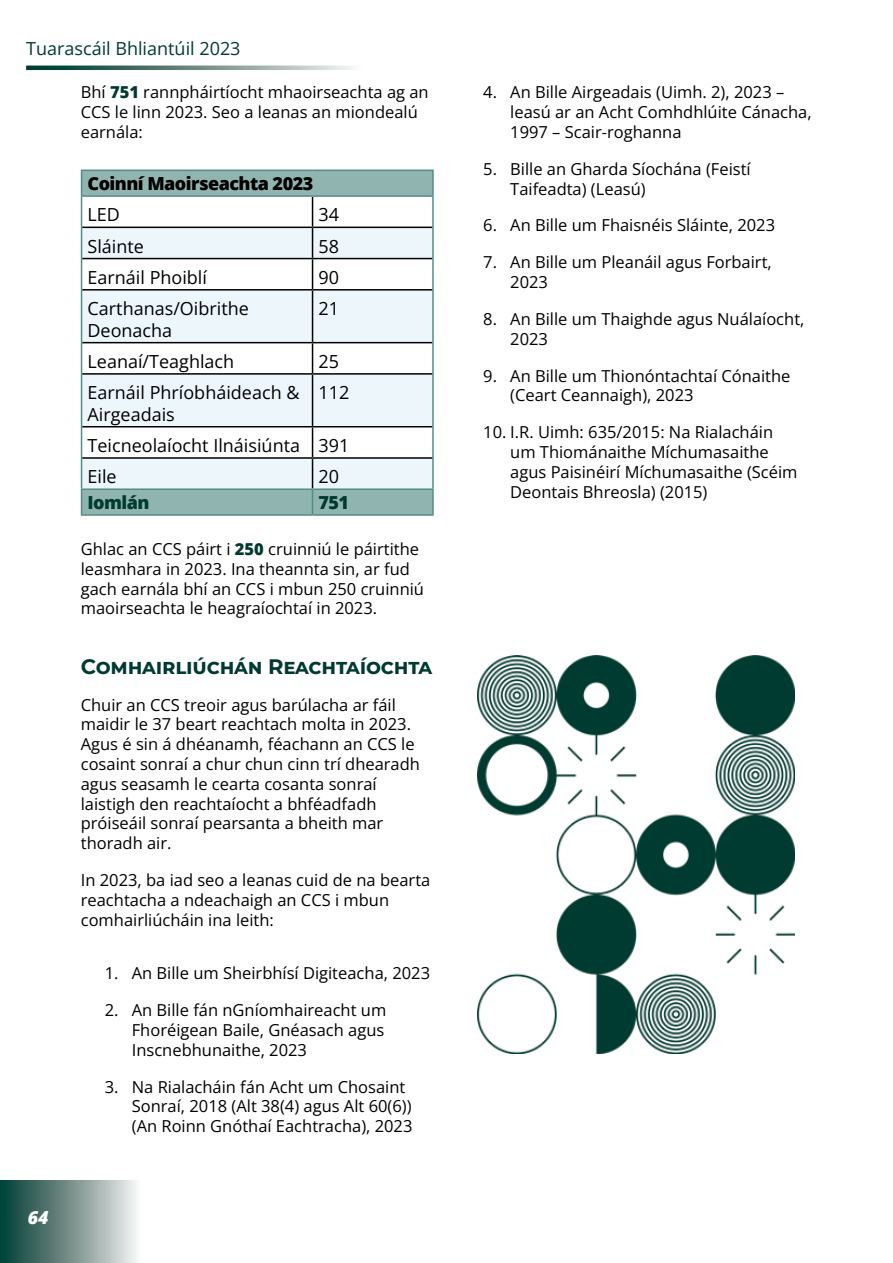
<style>
.page{position:relative;width:893px;height:1263px;background:#fff}
.page>*{position:absolute;margin:0;border:0;box-sizing:border-box;transform-origin:0 0}
.t1{font:700 21px "Montserrat";letter-spacing:-.01em;color:#003a31}
.t2{font:18px/21.6px "Open Sans";color:#000}
.t3{font:18px "Open Sans";color:#003a31}
.t4{font:800 18px "Open Sans";letter-spacing:-.03em;color:#000}
.t5{font:800 18px "Open Sans";letter-spacing:-.03em;color:#003a31}
.t6{font:italic 800 18px "Open Sans";color:#fff}
.t7{font:16.5px/19.8px "Open Sans";color:#000}
.s1{font-weight:800;color:#003a31}
</style>
<div class="page">
<svg style="left:26px;top:66px;width:326px;height:4px"></svg>
<svg style="left:0;top:1180px;width:136px;height:83px;background:#75918c"></svg>
<div style="left:82px;top:170px;width:351px;height:26px;background:#90b4af"></div>
<div style="left:82px;top:489px;width:231px;height:26px;background:#90b4af"></div>
<div style="left:313px;top:489px;width:120px;height:26px;background:#90b4af"></div>
<div style="left:82px;top:227px;width:231px;height:32px;background:#edf6fb"></div>
<div style="left:313px;top:227px;width:120px;height:32px;background:#edf6fb"></div>
<div style="left:82px;top:290px;width:231px;height:53px;background:#edf6fb"></div>
<div style="left:313px;top:290px;width:120px;height:53px;background:#edf6fb"></div>
<div style="left:82px;top:374px;width:231px;height:53px;background:#edf6fb"></div>
<div style="left:313px;top:374px;width:120px;height:53px;background:#edf6fb"></div>
<div style="left:82px;top:458px;width:231px;height:31px;background:#edf6fb"></div>
<div style="left:313px;top:458px;width:120px;height:31px;background:#edf6fb"></div>
<hr style="left:81px;top:197px;width:1px;height:30px;background:#538c87">
<hr style="left:432px;top:197px;width:2px;height:30px;background:#538c87">
<hr style="left:81px;top:227px;width:1px;height:32px;background:#538c87">
<hr style="left:432px;top:227px;width:2px;height:32px;background:#538c87">
<hr style="left:81px;top:259px;width:1px;height:31px;background:#538c87">
<hr style="left:432px;top:259px;width:2px;height:31px;background:#538c87">
<hr style="left:81px;top:290px;width:1px;height:53px;background:#538c87">
<hr style="left:432px;top:290px;width:2px;height:53px;background:#538c87">
<hr style="left:81px;top:343px;width:1px;height:31px;background:#538c87">
<hr style="left:432px;top:343px;width:2px;height:31px;background:#538c87">
<hr style="left:81px;top:374px;width:1px;height:53px;background:#538c87">
<hr style="left:432px;top:374px;width:2px;height:53px;background:#538c87">
<hr style="left:81px;top:427px;width:1px;height:31px;background:#538c87">
<hr style="left:432px;top:427px;width:2px;height:31px;background:#538c87">
<hr style="left:81px;top:458px;width:1px;height:30px;background:#538c87">
<hr style="left:432px;top:458px;width:2px;height:30px;background:#538c87">
<hr style="left:312px;top:197px;width:1px;height:30px;background:#000">
<hr style="left:82px;top:227px;width:231px;height:1px;background:#000">
<hr style="left:313px;top:227px;width:119px;height:1px;background:#000">
<hr style="left:312px;top:228px;width:1px;height:30px;background:#000">
<hr style="left:82px;top:258px;width:231px;height:1px;background:#000">
<hr style="left:313px;top:258px;width:119px;height:1px;background:#000">
<hr style="left:312px;top:259px;width:1px;height:30px;background:#000">
<hr style="left:82px;top:289px;width:231px;height:2px;background:#000">
<hr style="left:313px;top:289px;width:119px;height:2px;background:#000">
<hr style="left:312px;top:291px;width:1px;height:51px;background:#000">
<hr style="left:82px;top:342px;width:231px;height:1px;background:#000">
<hr style="left:313px;top:342px;width:119px;height:1px;background:#000">
<hr style="left:312px;top:343px;width:1px;height:30px;background:#000">
<hr style="left:82px;top:373px;width:231px;height:2px;background:#000">
<hr style="left:313px;top:373px;width:119px;height:2px;background:#000">
<hr style="left:312px;top:375px;width:1px;height:51px;background:#000">
<hr style="left:82px;top:426px;width:231px;height:1px;background:#000">
<hr style="left:313px;top:426px;width:119px;height:1px;background:#000">
<hr style="left:312px;top:427px;width:1px;height:30px;background:#000">
<hr style="left:82px;top:457px;width:231px;height:2px;background:#000">
<hr style="left:313px;top:457px;width:119px;height:2px;background:#000">
<svg style="left:312px;top:459px;width:1px;height:55px"></svg>
<hr style="left:81px;top:170px;width:232px;height:1px;background:#538c87">
<svg style="left:81px;top:171px;width:1px;height:24px"></svg>
<hr style="left:313px;top:170px;width:121px;height:1px;background:#538c87">
<hr style="left:432px;top:171px;width:2px;height:24px;background:#538c87">
<hr style="left:81px;top:195px;width:232px;height:2px;background:#538c87">
<hr style="left:313px;top:195px;width:121px;height:2px;background:#538c87">
<hr style="left:81px;top:488px;width:232px;height:2px;background:#538c87">
<svg style="left:81px;top:490px;width:1px;height:24px"></svg>
<hr style="left:313px;top:488px;width:121px;height:2px;background:#538c87">
<hr style="left:432px;top:490px;width:2px;height:24px;background:#538c87">
<hr style="left:81px;top:514px;width:232px;height:2px;background:#538c87">
<hr style="left:313px;top:514px;width:121px;height:2px;background:#538c87">
<img style="left:477px;top:656px;width:317px;height:397px">
<p class="t3" style="left:26px;top:37px;width:216px">Tuarascáil Bhliantúil 2023</p>
<p class="t7" style="left:81px;top:82px;width:349px">Bhí <span class="s1">751</span> rannpháirtíocht mhaoirseachta ag an<br>CCS le linn 2023. Seo a leanas an miondealú</p>
<p class="t7" style="left:81px;top:122px;width:64px">earnála:</p>
<p class="t4" style="left:88px;top:170px;width:227px">Coinní Maoirseachta 2023</p>
<p class="t2" style="left:88px;top:204px;width:34px">LED</p>
<p class="t2" style="left:319px;top:204px;width:22px">34</p>
<p class="t2" style="left:88px;top:235px;width:58px">Sláinte</p>
<p class="t2" style="left:319px;top:235px;width:22px">58</p>
<p class="t2" style="left:88px;top:266px;width:121px">Earnáil Phoiblí</p>
<p class="t2" style="left:319px;top:266px;width:22px">90</p>
<p class="t2" style="left:88px;top:297px;width:163px">Carthanas/Oibrithe<br>Deonacha</p>
<p class="t2" style="left:319px;top:297px;width:22px">21</p>
<p class="t2" style="left:88px;top:350px;width:148px">Leanaí/Teaghlach</p>
<p class="t2" style="left:319px;top:350px;width:22px">25</p>
<p class="t2" style="left:88px;top:381px;width:213px">Earnáil Phríobháideach &amp;<br>Airgeadais</p>
<p class="t2" style="left:319px;top:381px;width:32px">112</p>
<p class="t2" style="left:88px;top:434px;width:214px">Teicneolaíocht Ilnáisiúnta</p>
<p class="t2" style="left:319px;top:434px;width:32px">391</p>
<p class="t2" style="left:88px;top:465px;width:31px">Eile</p>
<p class="t2" style="left:319px;top:465px;width:22px">20</p>
<p class="t5" style="left:88px;top:489px;width:64px">Iomlán</p>
<p class="t5" style="left:319px;top:489px;width:32px">751</p>
<p class="t7" style="left:81px;top:539px;width:340px">Ghlac an CCS páirt i <span class="s1">250</span> cruinniú le páirtithe</p>
<p class="t7" style="left:81px;top:559px;width:345px">leasmhara in 2023. Ina theannta sin, ar fud gach earnála bhí an CCS i mbun 250 cruinniú maoirseachta le heagraíochtaí in 2023.</p>
<h3 class="t1" style="left:81px;top:651px;width:353px">Comhairliúchán Reachtaíochta</h3>
<p class="t7" style="left:81px;top:694px;width:335px">Chuir an CCS treoir agus barúlacha ar fáil maidir le 37 beart reachtach molta in 2023.<br>Agus é sin á dhéanamh, féachann an CCS le</p>
<p class="t7" style="left:81px;top:754px;width:341px">cosaint sonraí a chur chun cinn trí dhearadh</p>
<p class="t7" style="left:81px;top:773px;width:297px">agus seasamh le cearta cosanta sonraí laistigh den reachtaíocht a bhféadfadh</p>
<p class="t7" style="left:81px;top:813px;width:304px">próiseáil sonraí pearsanta a bheith mar thoradh air.</p>
<p class="t7" style="left:81px;top:870px;width:351px">In 2023, ba iad seo a leanas cuid de na bearta reachtacha a ndeachaigh an CCS i mbun comhairliúcháin ina leith:</p>
<p class="t6" style="left:28px;top:1203px;width:22px">64</p>
<p class="t7" style="left:105px;top:963px;width:327px">1. An Bille um Sheirbhísí Digiteacha, 2023</p>
<p class="t7" style="left:105px;top:1000px;width:283px">2. An Bille fán nGníomhaireacht um</p>
<p class="t7" style="left:132px;top:1020px;width:254px">Fhoréigean Baile, Gnéasach agus</p>
<p class="t7" style="left:132px;top:1039px;width:177px">Inscnebhunaithe, 2023</p>
<p class="t7" style="left:132px;top:1076px;width:282px;text-indent:-27px">3. Na Rialacháin fán Acht um Chosaint<br>Sonraí, 2018 (Alt 38(4) agus Alt 60(6)) (An Roinn Gnóthaí Eachtracha), 2023</p>
<p class="t7" style="left:483px;top:82px;width:303px">4. An Bille Airgeadais (Uimh. 2), 2023 –</p>
<p class="t7" style="left:510px;top:102px;width:303px">leasú ar an Acht Comhdhlúite Cánacha,</p>
<p class="t7" style="left:510px;top:122px;width:173px">1997 – Scair-roghanna</p>
<p class="t7" style="left:510px;top:159px;width:242px;text-indent:-27px">5. Bille an Gharda Síochána (Feistí<br>Taifeadta) (Leasú)</p>
<p class="t7" style="left:483px;top:215px;width:293px">6. An Bille um Fhaisnéis Sláinte, 2023</p>
<p class="t7" style="left:483px;top:252px;width:290px">7. An Bille um Pleanáil agus Forbairt,</p>
<p class="t7" style="left:510px;top:272px;width:39px">2023</p>
<p class="t7" style="left:510px;top:309px;width:296px;text-indent:-27px">8. An Bille um Thaighde agus Nuálaíocht,<br>2023</p>
<p class="t7" style="left:510px;top:365px;width:282px;text-indent:-27px">9. An Bille um Thionóntachtaí Cónaithe (Ceart Ceannaigh), 2023</p>
<p class="t7" style="left:483px;top:422px;width:291px;text-align:right">10. I.R. Uimh: 635/2015: Na Rialacháin um Thiománaithe Míchumasaithe</p>
<p class="t7" style="left:510px;top:461px;width:289px">agus Paisinéirí Míchumasaithe (Scéim</p>
<p class="t7" style="left:510px;top:481px;width:199px">Deontais Bhreosla) (2015)</p>
</div>
